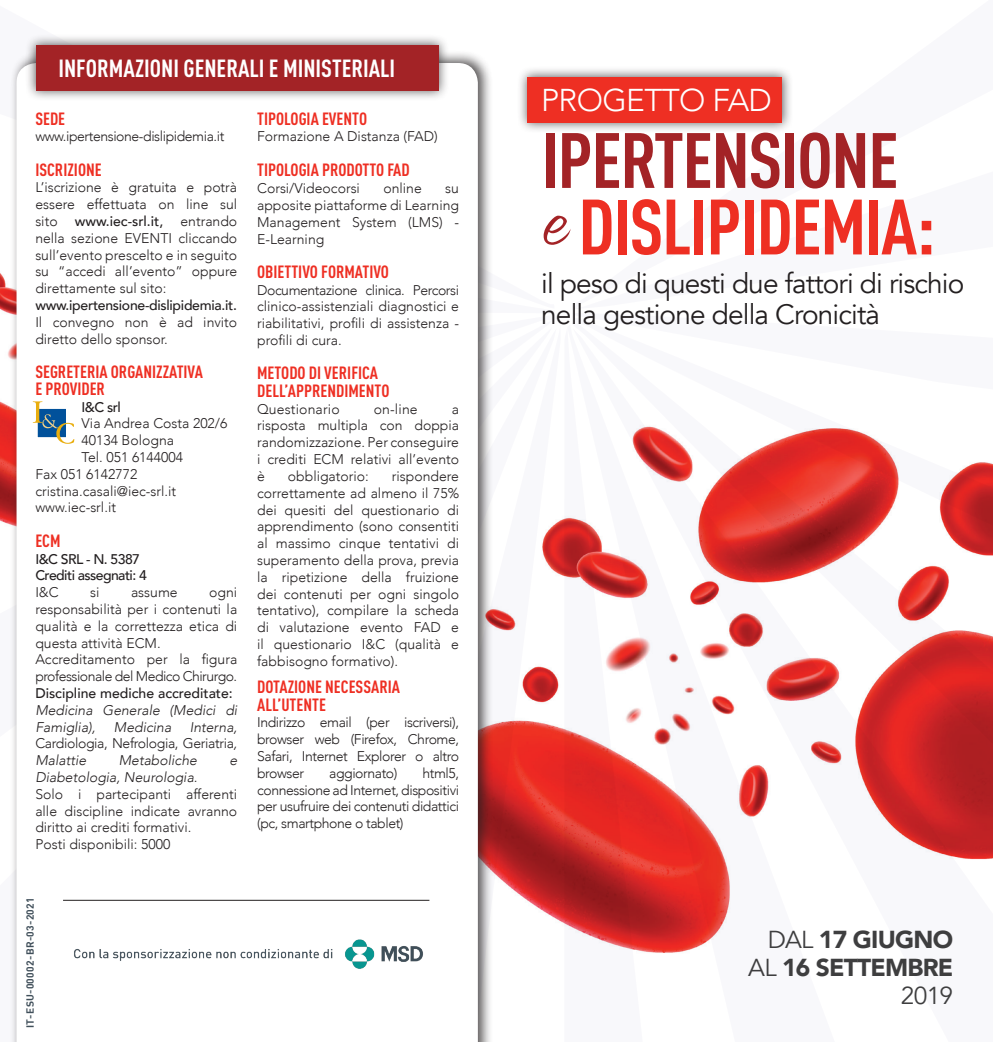
<style>
.page{position:relative;width:993px;height:1042px;background:#fff}
.page>*{position:absolute;margin:0;border:0;box-sizing:border-box;transform-origin:0 0}
.t1{font:700 condensed 77px/66.5px "DIN Pro";letter-spacing:-.02em;color:#ee2f23}
.t2{font:300 31.5px "Avenir";letter-spacing:-.02em;color:#fff}
.t3{font:28px/31.5px "Avenir";letter-spacing:-.03em;color:#231f20}
.t4{font:700 condensed 24.5px "DIN Pro";color:#fff}
.t5{font:900 24.5px/28px "Avenir";letter-spacing:-.03em;color:#3e3e3f;text-align:right}
.t6{font:700 condensed 17.5px/17.5px "DIN Pro";color:#ee2f23}
.t7{font:300 14px/16.8px "Avenir";color:#231f20;text-align:justify}
.t8{font:italic 300 14px/16.8px "Avenir";color:#231f20}
.t9{font:300 14px "Avenir";letter-spacing:-.03em;color:#231f20}
.t10{font:500 14px "Avenir";letter-spacing:-.02em;color:#231f20}
.t11{font:500 14px/16.8px "Avenir";letter-spacing:-.04em;color:#231f20}
.t12{font:500 14px "Avenir";color:#231f20}
.t13{font:700 10.15px "DIN";letter-spacing:.03em;color:#404f5a}
.s1{font-weight:500}
.s2{font-style:italic}
.s3{color:#a32326}
.s4{font-family:"Amienne";font-weight:400;font-stretch:normal;font-size:87.5px;color:#a32326}
.s5{font-weight:400}
</style>
<div class="page">
<div style="left:517px;top:66px;width:276px;height:67px;background:#231f20;opacity:.75"></div>
<div style="left:527px;top:77px;width:255px;height:45px;background:#ee2f23"></div>
<img style="left:492px;top:425px;width:500px;height:528px">
<img style="left:0;top:273px;width:10px;height:252px">
<div style="left:10px;top:50px;width:482px;height:992px;background:#231f20;opacity:.75"></div>
<svg style="left:17px;top:63px;width:460px;height:979px"></svg>
<img style="left:64px;top:929px;width:366px;height:50px">
<div style="left:25px;top:35px;width:423px;height:66px;background:#231f20;opacity:.75"></div>
<div style="left:36px;top:45px;width:402px;height:46px;background:#a32326"></div>
<svg style="left:33px;top:401px;width:41px;height:43px"></svg>
<hr style="left:63px;top:900px;width:366px;height:1px;background:#231f20">
<h3 class="t4" style="left:58px;top:49px;width:338px">INFORMAZIONI GENERALI E MINISTERIALI</h3>
<p class="t6" style="left:35px;top:108px;width:31px">SEDE</p>
<p class="t9" style="left:35px;top:128px;width:190px">www.ipertensione-dislipidemia.it</p>
<p class="t6" style="left:35px;top:159px;width:68px">ISCRIZIONE</p>
<p class="t7" style="left:35px;top:179px;width:203px">L’iscrizione è gratuita e potrà essere effettuata on line sul sito <span class="s1">www.iec-srl.it,</span> entrando nella sezione EVENTI cliccando sull’evento prescelto e in seguito su “accedi all’evento” oppure direttamente sul sito:</p>
<p class="t10" style="left:35px;top:293px;width:203px">www.ipertensione-dislipidemia.it.</p>
<p class="t7" style="left:35px;top:314px;width:203px">Il convegno non è ad invito diretto dello sponsor.</p>
<p class="t6" style="left:35px;top:362px;width:169px;line-height:16.8px">SEGRETERIA ORGANIZZATIVA<br>E PROVIDER</p>
<p class="t10" style="left:82px;top:395px;width:41px">I&amp;C srl</p>
<p class="t7" style="left:82px;top:415px;width:147px">Via Andrea Costa 202/6</p>
<p class="t7" style="left:82px;top:432px;width:94px">40134 Bologna</p>
<p class="t7" style="left:82px;top:449px;width:103px">Tel. 051 6144004</p>
<p class="t7" style="left:35px;top:465px;width:103px">Fax 051 6142772</p>
<p class="t7" style="left:35px;top:482px;width:142px">cristina.casali@iec-srl.it</p>
<p class="t7" style="left:35px;top:499px;width:82px">www.iec-srl.it</p>
<p class="t6" style="left:35px;top:530px;width:27px">ECM</p>
<p class="t11" style="left:35px;top:549px;width:113px">I&amp;C SRL - N. 5387<br>Crediti assegnati: 4</p>
<p class="t7" style="left:35px;top:584px;width:25px">I&amp;C</p>
<p class="t7" style="left:90px;top:584px;width:11px">si</p>
<p class="t7" style="left:131px;top:584px;width:48px">assume</p>
<p class="t7" style="left:35px;top:584px;width:203px;text-align:left;text-indent:174px">ogni responsabilità per i contenuti la qualità e la correttezza etica di questa attività ECM.<br>Accreditamento per la figura professionale del Medico Chirurgo.</p>
<p class="t12" style="left:35px;top:681px;width:199px">Discipline mediche accreditate:</p>
<p class="t8" style="left:35px;top:701px;width:203px">Medicina Generale (Medici di<br>Famiglia),</p>
<p class="t8" style="left:114px;top:718px;width:59px">Medicina</p>
<p class="t7" style="left:35px;top:718px;width:203px;text-indent:154px"><span class="s2">Interna, </span>Cardiologia, Nefrologia, Geriatria<span class="s2">, Malattie</span></p>
<p class="t8" style="left:119px;top:752px;width:80px">Metaboliche</p>
<p class="t8" style="left:229px;top:752px;width:9px">e</p>
<p class="t8" style="left:35px;top:769px;width:164px">Diabetologia, Neurologia.</p>
<p class="t7" style="left:35px;top:785px;width:203px;text-align:left">Solo i partecipanti afferenti alle discipline indicate avranno diritto ai crediti formativi.<br>Posti disponibili: 5000</p>
<p class="t13" style="left:24px;top:1028px;width:132px;rotate:-90deg">IT-ESU-00002-BR-03-2021</p>
<p class="t6" style="left:257px;top:108px;width:111px">TIPOLOGIA EVENTO</p>
<p class="t7" style="left:257px;top:128px;width:182px">Formazione A Distanza (FAD)</p>
<p class="t6" style="left:257px;top:160px;width:154px">TIPOLOGIA PRODOTTO FAD</p>
<p class="t7" style="left:257px;top:180px;width:104px">Corsi/Videocorsi</p>
<p class="t7" style="left:383px;top:180px;width:40px">online</p>
<p class="t7" style="left:257px;top:180px;width:203px;text-indent:188px">su apposite piattaforme di Learning Management System (LMS) - E-Learning</p>
<p class="t6" style="left:257px;top:261px;width:133px">OBIETTIVO FORMATIVO</p>
<p class="t7" style="left:257px;top:281px;width:203px">Documentazione clinica. Percorsi clinico-assistenziali diagnostici e riabilitativi, profili di assistenza - profili di cura.</p>
<p class="t6" style="left:257px;top:363px;width:134px">METODO DI VERIFICA<br>DELL’APPRENDIMENTO</p>
<p class="t7" style="left:257px;top:400px;width:84px">Questionario</p>
<p class="t7" style="left:373px;top:400px;width:45px">on-line</p>
<p class="t7" style="left:257px;top:400px;width:203px;text-indent:195px">a risposta multipla con doppia randomizzazione. Per conseguire i crediti ECM relativi all’evento è</p>
<p class="t7" style="left:257px;top:468px;width:203px;text-indent:135px">rispondere correttamente ad almeno il 75% dei quesiti del questionario di apprendimento (sono consentiti al massimo cinque tentativi di superamento della prova, previa la ripetizione della fruizione dei contenuti per ogni singolo tentativo), compilare la scheda di valutazione evento FAD e il questionario I&amp;C (qualità e fabbisogno formativo).</p>
<p class="t6" style="left:257px;top:676px;width:144px">DOTAZIONE NECESSARIA<br>ALL’UTENTE</p>
<p class="t7" style="left:257px;top:714px;width:203px">Indirizzo email (per iscriversi), browser web (Firefox, Chrome, Safari, Internet Explorer o altro browser</p>
<p class="t7" style="left:288px;top:468px;width:82px">obbligatorio:</p>
<p class="t7" style="left:257px;top:764px;width:203px;text-indent:165px">html5, connessione ad Internet, dispositivi per usufruire dei contenuti didattici (pc, smartphone o tablet)</p>
<p class="t9" style="left:329px;top:764px;width:70px">aggiornato)</p>
<h2 class="t2" style="left:541px;top:81px;width:232px">PROGETTO FAD</h2>
<h1 class="t1" style="left:541px;top:121px;width:395px"><span class="s3">IPERTENSIONE </span><span class="s4">e</span> DISLIPIDEMIA:</h1>
<h3 class="t3" style="left:541px;top:268px;width:424px">il peso di questi due fattori di rischio nella gestione della Cronicità</h3>
<h3 class="t5" style="left:748px;top:925px;width:206px"><span class="s5">DAL</span> 17 GIUGNO<br><span class="s5">AL</span> 16 SETTEMBRE<br><span class="s5">2019</span></h3>
</div>
